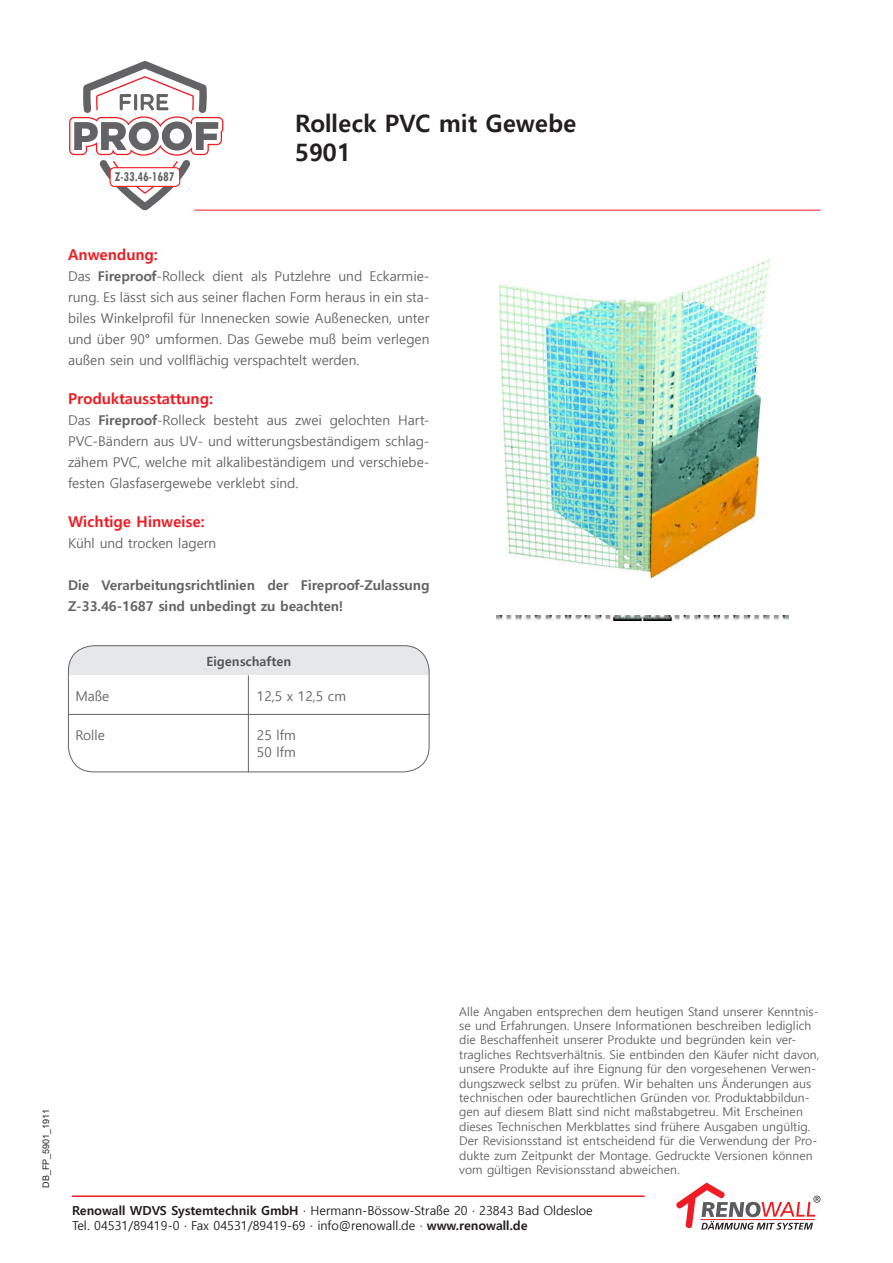
<style>
.page{position:relative;width:893px;height:1263px;background:#fff}
.page>*{position:absolute;margin:0;border:0;box-sizing:border-box;transform-origin:0 0}
.t1{font:700 24px "Malgun Gothic";color:#231f20}
.rote_Überschriften{font:700 15px "Malgun Gothic";color:#ee1d23}
.t2{font:700 condensed 14.25px "Tw Cen";color:#636366;scale:.9 1}
.Inhalt_Text{font:13.5px/21px "Malgun Gothic";color:#636366;text-align:justify}
.Inhalt_Text-2{font:700 13.5px/21px "Malgun Gothic";color:#636366}
.t3{font:700 12.75px "Malgun Gothic";color:#57585a}
.t4{font:12.45px/15px "Malgun Gothic";color:#231f20}
.Inhalt_Text-3{font:12px/14.4px "Malgun Gothic";color:#636366}
.t5{font:9px "Arial";color:#231f20}
.s1{font-weight:700}
</style>
<div class="page">
<hr style="left:72px;top:1195px;width:573px;height:2px;background:#ee1d23">
<svg style="left:676px;top:1182px;width:144px;height:48px"></svg>
<svg style="left:69px;top:61px;width:154px;height:149px"></svg>
<div style="left:110px;top:168px;width:70px;height:18px;background:#fff;border-radius:4px"></div>
<div style="left:110px;top:167px;width:70px;height:20px;border:1px solid #ee1d23;border-radius:4px"></div>
<hr style="left:194px;top:210px;width:627px;height:1px;background:#ee1d23">
<div style="left:68px;top:646px;width:361px;height:29px;background:#e6e7e9"></div>
<div style="left:68px;top:645px;width:361px;height:127px;border:1px solid #636366;border-radius:26px"></div>
<hr style="left:68px;top:714px;width:361px;height:1px;background:#636366">
<hr style="left:248px;top:675px;width:1px;height:97px;background:#636366">
<img style="left:500px;top:259px;width:272px;height:319px">
<img style="left:496px;top:615px;width:293px;height:5px">
<p class="t2" style="left:115px;top:168px;width:68px">Z-33.46-1687</p>
<p class="t1" style="left:295px;top:109px;width:283px">Rolleck PVC mit Gewebe</p>
<p class="t1" style="left:295px;top:138px;width:57px">5901</p>
<p class="rote_Überschriften" style="left:68px;top:246px;width:91px">Anwendung:</p>
<p class="Inhalt_Text" style="left:68px;top:266px;width:363px">Das <span class="s1">Fireproof</span>-Rolleck dient als Putzlehre und Eckarmie&shy;rung. Es lässt sich aus seiner flachen Form heraus in ein sta&shy;biles Winkelprofil für Innenecken sowie Außenecken, unter und über 90° umformen. Das Gewebe muß beim verlegen außen sein und vollflächig verspachtelt werden.</p>
<p class="rote_Überschriften" style="left:68px;top:390px;width:146px">Produktausstattung:</p>
<p class="Inhalt_Text" style="left:68px;top:410px;width:363px">Das <span class="s1">Fireproof</span>-Rolleck besteht aus zwei gelochten Hart-PVC-Bändern aus UV- und witterungsbeständigem schlag&shy;zähem PVC, welche mit alkalibeständigem und verschiebe&shy;festen Glasfasergewebe verklebt sind.</p>
<p class="rote_Überschriften" style="left:68px;top:513px;width:138px">Wichtige Hinweise:</p>
<p class="Inhalt_Text" style="left:68px;top:533px;width:150px">Kühl und trocken lagern</p>
<p class="Inhalt_Text-2" style="left:68px;top:575px;width:363px">Die Verarbeitungsrichtlinien der Fireproof-Zulassung<br>Z-33.46-1687 sind unbedingt zu beachten!</p>
<p class="t3" style="left:207px;top:654px;width:86px">Eigenschaften</p>
<p class="Inhalt_Text" style="left:75px;top:686px;width:36px">Maße</p>
<p class="Inhalt_Text" style="left:257px;top:686px;width:91px">12,5 x 12,5 cm</p>
<p class="Inhalt_Text" style="left:75px;top:724px;width:31px">Rolle</p>
<p class="Inhalt_Text" style="left:257px;top:724px;width:41px">25 lfm</p>
<p class="Inhalt_Text" style="left:257px;top:742px;width:41px">50 lfm</p>
<p class="t5" style="left:40px;top:1188px;width:80px;rotate:-90deg">DB_FP_5901_1911</p>
<p class="Inhalt_Text-3" style="left:459px;top:1004px;width:362px">Alle Angaben entsprechen dem heutigen Stand unserer Kenntnis&shy;se und Erfahrungen. Unsere Informationen beschreiben lediglich die Beschaffenheit unserer Produkte und begründen kein ver&shy;tragliches Rechtsverhältnis. Sie entbinden den Käufer nicht davon, unsere Produkte auf ihre Eignung für den vorgesehenen Verwen&shy;dungszweck selbst zu prüfen. Wir behalten uns Änderungen aus technischen oder baurechtlichen Gründen vor. Produktabbildun&shy;gen auf diesem Blatt sind nicht maßstabgetreu. Mit Erscheinen dieses Technischen Merkblattes sind frühere Ausgaben ungültig.</p>
<p class="Inhalt_Text-3" style="left:459px;top:1134px;width:360px">Der Revisionsstand ist entscheidend für die Verwendung der Pro&shy;dukte zum Zeitpunkt der Montage. Gedruckte Versionen können vom gültigen Revisionsstand abweichen.</p>
<p class="t4" style="left:72px;top:1203px;width:522px"><span class="s1">Renowall WDVS Systemtechnik GmbH</span> · Hermann-Bössow-Straße 20 · 23843 Bad Oldesloe<br>Tel. 04531/89419-0 · Fax 04531/89419-69 · info@renowall.de · <span class="s1">www.renowall.de</span></p>
</div>
